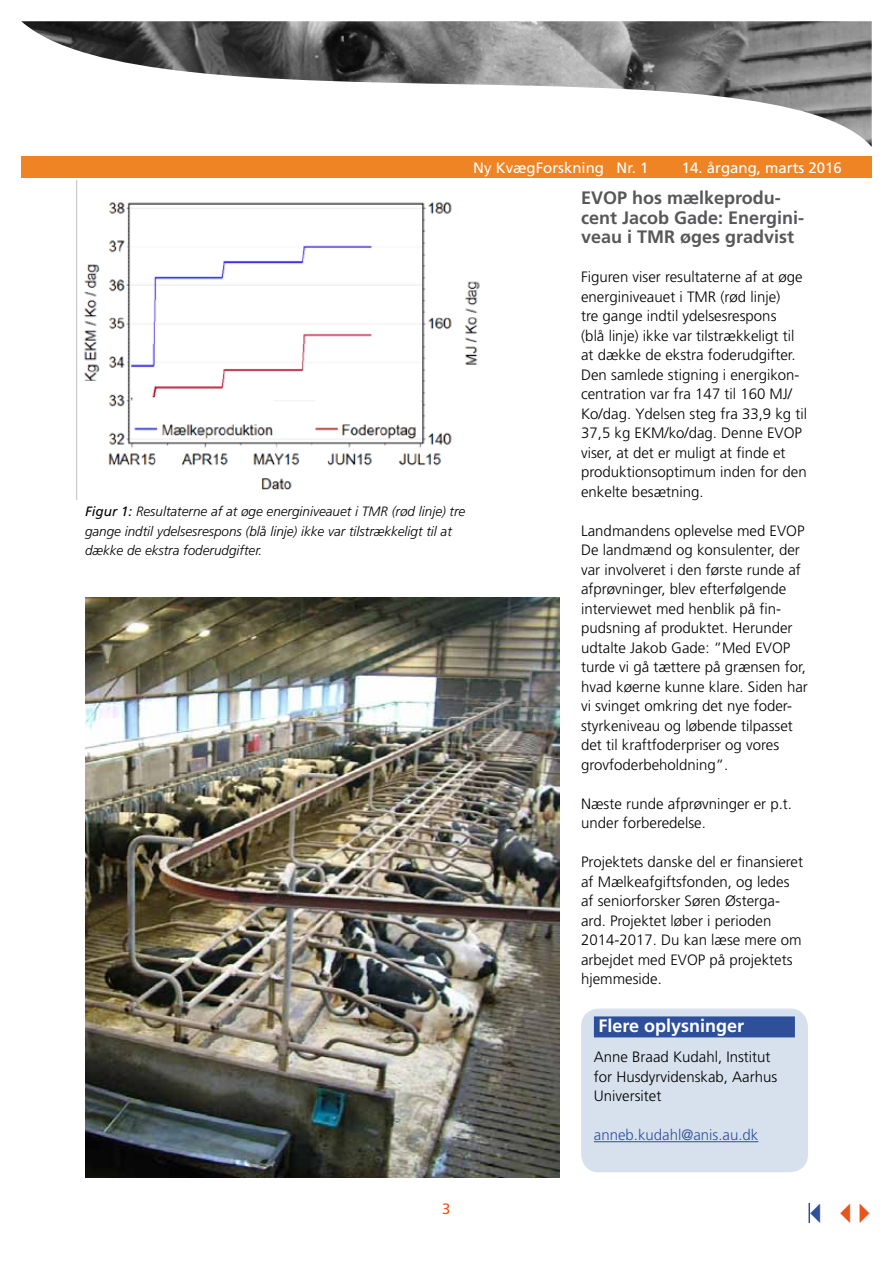
<style>
.page{position:relative;width:893px;height:1263px;background:#fff}
.page>*{position:absolute;margin:0;border:0;box-sizing:border-box;transform-origin:0 0}
.t1{font:700 18px/19.5px "Frutiger";color:#58585a}
.t2{font:700 18px "Frutiger";color:#fff}
.t3{font:300 15px/19.5px "Frutiger";color:#000}
.t4{font:15px "Frutiger";color:#fff}
.t5{font:300 15px "Frutiger";color:#2e509b}
.t6{font:15px "Frutiger";color:#e8561c}
.t7{font:italic 300 13.5px/19.5px "Frutiger";color:#000}
.s1{font-weight:400}
</style>
<div class="page">
<img style="left:21px;top:21px;width:851px;height:126px">
<div style="left:21px;top:157px;width:851px;height:21px;background:#ef8425"></div>
<hr style="left:808px;top:1203px;width:2px;height:20px;background:#2e509b">
<div style="left:581px;top:1008px;width:227px;height:164px;background:#d7e1ee;border-radius:18px"></div>
<div style="left:594px;top:1016px;width:201px;height:21px;background:#2e509b"></div>
<hr style="left:594px;top:1141px;width:164px;height:1px;background:#2e509b">
<img style="left:76px;top:181px;width:404px;height:318px">
<img style="left:85px;top:597px;width:475px;height:581px">
<p class="t7" style="left:85px;top:502px;width:382px"><span class="s1">Figur 1:</span> Resultaterne af at øge energiniveauet i TMR (rød linje) tre gange indtil ydelsesrespons (blå linje) ikke var tilstrækkeligt til at dække de ekstra foderudgifter.</p>
<p class="t4" style="left:473px;top:159px;width:177px">Ny KvægForskning Nr. 1</p>
<p class="t4" style="left:682px;top:159px;width:162px">14. årgang, marts 2016</p>
<p class="t1" style="left:581px;top:188px;width:225px">EVOP hos mælkeprodu&shy;cent Jacob Gade: Energini&shy;veau i TMR øges gradvist</p>
<p class="t3" style="left:581px;top:267px;width:227px">Figuren viser resultaterne af at øge energiniveauet i TMR (rød linje)<br>tre gange indtil ydelsesrespons<br>(blå linje) ikke var tilstrækkeligt til at dække de ekstra foderudgifter.<br>Den samlede stigning i energikon&shy;centration var fra 147 til 160 MJ/ Ko/dag. Ydelsen steg fra 33,9 kg til 37,5 kg EKM/ko/dag. Denne EVOP viser, at det er muligt at finde et produktionsoptimum inden for den enkelte besætning.</p>
<p class="t3" style="left:581px;top:521px;width:228px">Landmandens oplevelse med EVOP<br>De landmænd og konsulenter, der var involveret i den første runde af afprøvninger, blev efterfølgende interviewet med henblik på fin&shy;pudsning af produktet. Herunder udtalte Jakob Gade: ”Med EVOP turde vi gå tættere på grænsen for, hvad køerne kunne klare. Siden har vi svinget omkring det nye foder&shy;styrkeniveau og løbende tilpasset det til kraftfoderpriser og vores grovfoderbeholdning”.</p>
<p class="t3" style="left:581px;top:794px;width:212px">Næste runde afprøvninger er p.t. under forberedelse.</p>
<p class="t3" style="left:581px;top:852px;width:223px">Projektets danske del er finansieret af Mælkeafgiftsfonden, og ledes af seniorforsker Søren Østerga&shy;ard. Projektet løber i perioden<br>2014-2017. Du kan læse mere om arbejdet med EVOP på projektets hjemmeside.</p>
<p class="t2" style="left:598px;top:1015px;width:147px">Flere oplysninger</p>
<p class="t3" style="left:594px;top:1047px;width:185px">Anne Braad Kudahl, Institut for Husdyrvidenskab, Aarhus<br>Universitet</p>
<p class="t5" style="left:594px;top:1126px;width:166px">anneb.kudahl@anis.au.dk</p>
<p class="t6" style="left:442px;top:1200px;width:10px">3</p>
</div>
